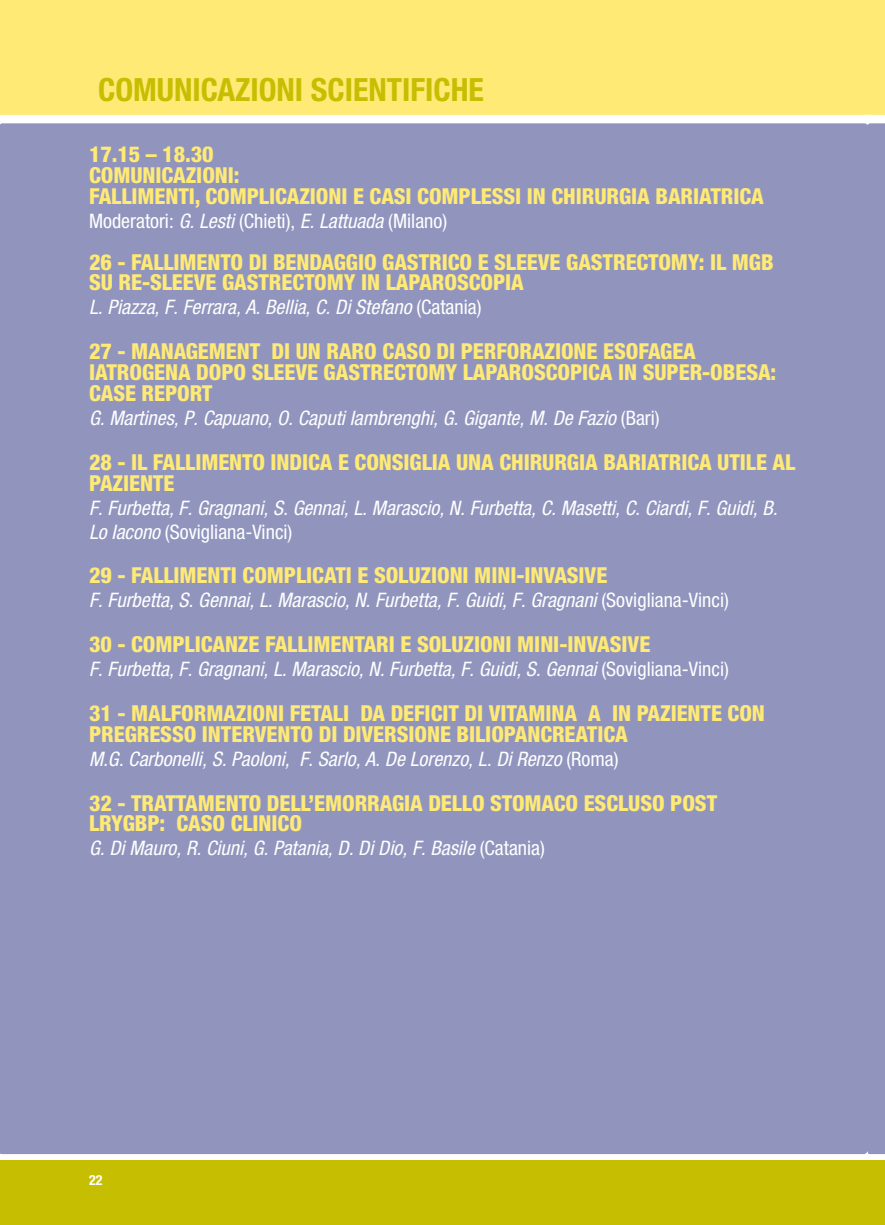
<style>
.page{position:relative;width:885px;height:1225px;background:#fff}
.page>*{position:absolute;margin:0;border:0;box-sizing:border-box;transform-origin:0 0}
.t1{font:700 condensed 32px "Helvetica Neue";color:#c5be01}
.t2{font:800 condensed 22px/20.8px "Helvetica Neue";letter-spacing:-.005em;color:#ffea75}
.t3{font:italic condensed 20px/24px "Helvetica Neue";color:#fff}
.t4{font:condensed 20px "Helvetica Neue";color:#fff}
.t5{font:700 condensed 14px "Helvetica Neue";color:#fff}
.s1{font-style:italic}
.s2{font-style:normal}
</style>
<div class="page">
<div style="left:0;top:123px;width:867px;height:1031px;background:#9195be"></div>
<div style="left:867px;top:123px;width:17px;height:1031px;background:#9195be"></div>
<div style="left:0;top:0;width:867px;height:115px;background:#ffea75"></div>
<div style="left:867px;top:0;width:17px;height:115px;background:#ffea75"></div>
<div style="left:0;top:1159px;width:867px;height:65px;background:#c5be01"></div>
<div style="left:867px;top:1159px;width:17px;height:65px;background:#c5be01"></div>
<h1 class="t1" style="left:98px;top:71px;width:387px">COMUNICAZIONI SCIENTIFICHE</h1>
<p class="t2" style="left:89px;top:144px;width:676px">17.15 – 18.30<br>COMUNICAZIONI:<br>FALLIMENTI, COMPLICAZIONI E CASI COMPLESSI IN CHIRURGIA BARIATRICA</p>
<p class="t4" style="left:89px;top:209px;width:359px">Moderatori: <span class="s1">G. Lesti</span> (Chieti), <span class="s1">E. Lattuada</span> (Milano)</p>
<p class="t2" style="left:89px;top:251px;width:686px">26 - FALLIMENTO DI BENDAGGIO GASTRICO E SLEEVE GASTRECTOMY: IL MGB<br>SU RE-SLEEVE GASTRECTOMY IN LAPAROSCOPIA</p>
<p class="t3" style="left:89px;top:295px;width:394px">L. Piazza, F. Ferrara, A. Bellia, C. Di Stefano <span class="s2">(Catania)</span></p>
<p class="t2" style="left:89px;top:341px;width:688px">27 - MANAGEMENT DI UN RARO CASO DI PERFORAZIONE ESOFAGEA<br>IATROGENA DOPO SLEEVE GASTRECTOMY LAPAROSCOPICA IN SUPER-OBESA:<br>CASE REPORT</p>
<p class="t3" style="left:89px;top:406px;width:572px">G. Martines, P. Capuano, O. Caputi Iambrenghi, G. Gigante, M. De Fazio <span class="s2">(Bari)</span></p>
<p class="t2" style="left:89px;top:451px;width:707px">28 - IL FALLIMENTO INDICA E CONSIGLIA UNA CHIRURGIA BARIATRICA UTILE AL<br>PAZIENTE</p>
<p class="t3" style="left:89px;top:495px;width:690px">F. Furbetta, F. Gragnani, S. Gennai, L. Marascio, N. Furbetta, C. Masetti, C. Ciardi, F. Guidi, B.<br>Lo Iacono <span class="s2">(Sovigliana-Vinci)</span></p>
<p class="t2" style="left:89px;top:565px;width:519px">29 - FALLIMENTI COMPLICATI E SOLUZIONI MINI-INVASIVE</p>
<p class="t3" style="left:89px;top:588px;width:641px">F. Furbetta, S. Gennai, L. Marascio, N. Furbetta, F. Guidi, F. Gragnani <span class="s2">(Sovigliana-Vinci)</span></p>
<p class="t2" style="left:89px;top:633px;width:562px">30 - COMPLICANZE FALLIMENTARI E SOLUZIONI MINI-INVASIVE</p>
<p class="t3" style="left:89px;top:657px;width:641px">F. Furbetta, F. Gragnani, L. Marascio, N. Furbetta, F. Guidi, S. Gennai <span class="s2">(Sovigliana-Vinci)</span></p>
<p class="t2" style="left:89px;top:702px;width:677px">31 - MALFORMAZIONI FETALI DA DEFICIT DI VITAMINA A IN PAZIENTE CON<br>PREGRESSO INTERVENTO DI DIVERSIONE BILIOPANCREATICA</p>
<p class="t3" style="left:89px;top:746px;width:531px">M.G. Carbonelli, S. Paoloni, F. Sarlo, A. De Lorenzo, L. Di Renzo <span class="s2">(Roma)</span></p>
<p class="t2" style="left:89px;top:792px;width:629px">32 - TRATTAMENTO DELL’EMORRAGIA DELLO STOMACO ESCLUSO POST<br>LRYGBP: CASO CLINICO</p>
<p class="t3" style="left:89px;top:836px;width:457px">G. Di Mauro, R. Ciuni, G. Patania, D. Di Dio, F. Basile <span class="s2">(Catania)</span></p>
<p class="t5" style="left:89px;top:1171px;width:15px">22</p>
</div>
